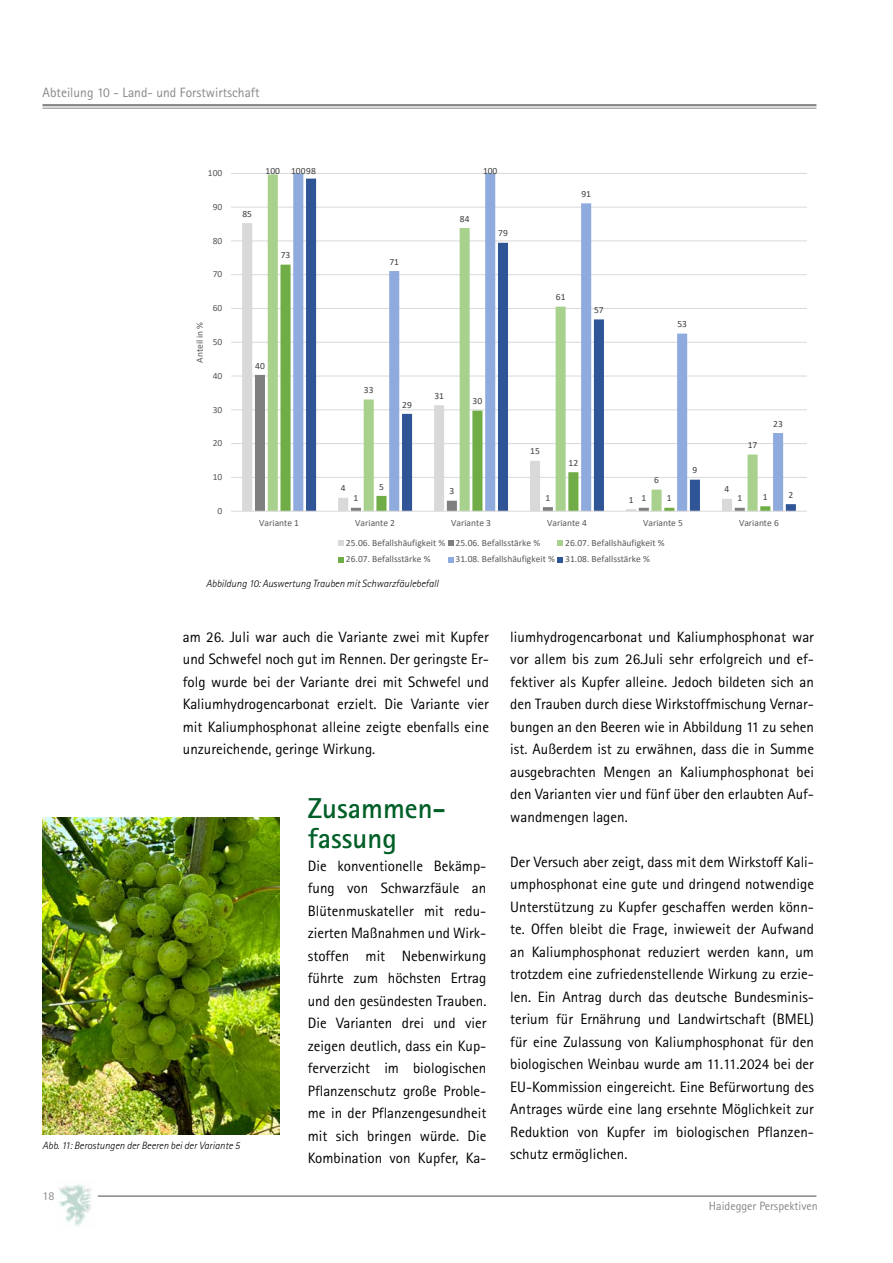
<style>
.page{position:relative;width:893px;height:1263px;background:#fff}
.page>*{position:absolute;margin:0;border:0;box-sizing:border-box;transform-origin:0 0}
.t1{font:700 28.8px/30px "Rotis Sans Serif";color:#005f27}
.t2{font:15px/22.5px "Rotis Sans Serif";color:#000;text-align:justify}
.t3{font:13.5px "Rotis Sans Serif";color:#878787}
.t4{font:12px "Rotis Sans Serif";color:#878787}
.t5{font:italic 300 10.5px "Rotis Sans Serif";color:#000}
.t6{font:9.45px "Calibri";color:#595959}
.t7{font:9.45px "Calibri";color:#404040}
</style>
<div class="page">
<hr style="left:43px;top:104px;width:773px;height:2px;background:#878787">
<hr style="left:43px;top:108px;width:773px;height:1px;background:#878787">
<hr style="left:98px;top:1195px;width:718px;height:2px;background:#878787">
<img style="left:59px;top:1184px;width:33px;height:42px">
<hr style="left:231px;top:477px;width:576px;height:1px;background:#d9d9d9">
<hr style="left:231px;top:443px;width:576px;height:1px;background:#d9d9d9">
<hr style="left:231px;top:409px;width:576px;height:1px;background:#d9d9d9">
<hr style="left:231px;top:376px;width:576px;height:1px;background:#d9d9d9">
<hr style="left:231px;top:342px;width:576px;height:1px;background:#d9d9d9">
<hr style="left:231px;top:308px;width:576px;height:1px;background:#d9d9d9">
<hr style="left:231px;top:274px;width:576px;height:1px;background:#d9d9d9">
<hr style="left:231px;top:241px;width:576px;height:1px;background:#d9d9d9">
<hr style="left:231px;top:207px;width:576px;height:1px;background:#d9d9d9">
<hr style="left:231px;top:173px;width:576px;height:1px;background:#d9d9d9">
<svg style="left:242px;top:223px;width:26px;height:288px;fill:#dedede"></svg>
<svg style="left:255px;top:375px;width:13px;height:136px;fill:#7f7f7f"></svg>
<svg style="left:268px;top:174px;width:25px;height:337px;fill:#a9d18e"></svg>
<svg style="left:280px;top:265px;width:13px;height:246px;fill:#70ad47"></svg>
<svg style="left:293px;top:173px;width:203px;height:338px;fill:#8faadc"></svg>
<svg style="left:306px;top:179px;width:490px;height:332px"></svg>
<hr style="left:231px;top:511px;width:576px;height:1px;background:#d9d9d9">
<svg style="left:338px;top:540px;width:6px;height:5px"></svg>
<svg style="left:448px;top:540px;width:5px;height:5px"></svg>
<svg style="left:558px;top:540px;width:5px;height:5px"></svg>
<svg style="left:338px;top:557px;width:6px;height:5px"></svg>
<svg style="left:448px;top:557px;width:5px;height:5px"></svg>
<svg style="left:558px;top:557px;width:5px;height:5px"></svg>
<img style="left:43px;top:817px;width:237px;height:317px">
<p class="t3" style="left:43px;top:84px;width:219px">Abteilung 10 - Land- und Forstwirtschaft</p>
<p class="t6" style="left:208px;top:166px;width:16px">100</p>
<p class="t6" style="left:213px;top:200px;width:11px">90</p>
<p class="t6" style="left:213px;top:234px;width:11px">80</p>
<p class="t6" style="left:213px;top:268px;width:11px">70</p>
<p class="t6" style="left:193px;top:363px;width:43px;rotate:-90deg">Anteil in %</p>
<p class="t6" style="left:213px;top:302px;width:11px">60</p>
<p class="t6" style="left:213px;top:335px;width:11px">50</p>
<p class="t6" style="left:213px;top:369px;width:11px">40</p>
<p class="t6" style="left:213px;top:403px;width:11px">30</p>
<p class="t6" style="left:213px;top:437px;width:11px">20</p>
<p class="t6" style="left:213px;top:470px;width:11px">10</p>
<p class="t6" style="left:218px;top:504px;width:6px">0</p>
<p class="t7" style="left:242px;top:207px;width:11px">85</p>
<p class="t7" style="left:265px;top:164px;width:16px">100</p>
<p class="t7" style="left:291px;top:164px;width:26px">10098</p>
<p class="t7" style="left:281px;top:249px;width:11px">73</p>
<p class="t7" style="left:255px;top:359px;width:11px">40</p>
<p class="t7" style="left:389px;top:255px;width:11px">71</p>
<p class="t7" style="left:483px;top:164px;width:16px">100</p>
<p class="t7" style="left:460px;top:212px;width:11px">84</p>
<p class="t7" style="left:498px;top:227px;width:11px">79</p>
<p class="t7" style="left:581px;top:187px;width:11px">91</p>
<p class="t7" style="left:556px;top:290px;width:11px">61</p>
<p class="t7" style="left:594px;top:303px;width:11px">57</p>
<p class="t7" style="left:677px;top:317px;width:11px">53</p>
<p class="t7" style="left:364px;top:383px;width:11px">33</p>
<p class="t7" style="left:402px;top:398px;width:11px">29</p>
<p class="t7" style="left:434px;top:389px;width:11px">31</p>
<p class="t7" style="left:473px;top:394px;width:11px">30</p>
<p class="t7" style="left:341px;top:482px;width:6px">4</p>
<p class="t7" style="left:354px;top:492px;width:6px">1</p>
<p class="t7" style="left:379px;top:480px;width:6px">5</p>
<p class="t7" style="left:449px;top:485px;width:6px">3</p>
<p class="t7" style="left:530px;top:445px;width:11px">15</p>
<p class="t7" style="left:569px;top:456px;width:11px">12</p>
<p class="t7" style="left:654px;top:473px;width:6px">6</p>
<p class="t7" style="left:692px;top:463px;width:6px">9</p>
<p class="t7" style="left:748px;top:438px;width:11px">17</p>
<p class="t7" style="left:773px;top:417px;width:11px">23</p>
<p class="t7" style="left:725px;top:483px;width:6px">4</p>
<p class="t7" style="left:667px;top:492px;width:6px">1</p>
<p class="t7" style="left:763px;top:490px;width:6px">1</p>
<p class="t7" style="left:545px;top:491px;width:6px">1</p>
<p class="t7" style="left:641px;top:492px;width:6px">1</p>
<p class="t7" style="left:737px;top:492px;width:6px">1</p>
<p class="t7" style="left:629px;top:493px;width:6px">1</p>
<p class="t7" style="left:788px;top:488px;width:6px">2</p>
<p class="t6" style="left:259px;top:517px;width:41px">Variante 1</p>
<p class="t6" style="left:355px;top:517px;width:41px">Variante 2</p>
<p class="t6" style="left:451px;top:517px;width:41px">Variante 3</p>
<p class="t6" style="left:547px;top:517px;width:41px">Variante 4</p>
<p class="t6" style="left:643px;top:517px;width:41px">Variante 5</p>
<p class="t6" style="left:739px;top:517px;width:41px">Variante 6</p>
<p class="t6" style="left:346px;top:536px;width:196px">25.06. Befallshäufigkeit % 25.06. Befallsstärke %</p>
<p class="t6" style="left:565px;top:536px;width:101px">26.07. Befallshäufigkeit %</p>
<p class="t6" style="left:346px;top:553px;width:86px">26.07. Befallsstärke %</p>
<p class="t6" style="left:456px;top:553px;width:196px">31.08. Befallshäufigkeit % 31.08. Befallsstärke %</p>
<p class="t5" style="left:206px;top:577px;width:234px">Abbildung 10: Auswertung Trauben mit Schwarzfäulebefall</p>
<p class="t2" style="left:183px;top:625px;width:308px">am 26. Juli war auch die Variante zwei mit Kupfer und Schwefel noch gut im Rennen. Der geringste Er&shy;folg wurde bei der Variante drei mit Schwefel und Kaliumhydrogencarbonat erzielt. Die Variante vier mit Kaliumphosphonat alleine zeigte ebenfalls eine unzureichende, geringe Wirkung.</p>
<p class="t5" style="left:43px;top:1140px;width:199px">Abb. 11: Berostungen der Beeren bei der Variante 5</p>
<p class="t4" style="left:43px;top:1189px;width:13px">18</p>
<h1 class="t1" style="left:308px;top:793px;width:140px">Zusammen&shy;fassung</h1>
<p class="t2" style="left:308px;top:854px;width:180px">Die konventionelle Bekämp&shy;fung von Schwarzfäule an Blütenmuskateller mit redu&shy;zierten Maßnahmen und Wirk&shy;stoffen mit Nebenwirkung führte zum höchsten Ertrag und den gesündesten Trauben.<br>Die Varianten drei und vier zeigen deutlich, dass ein Kup&shy;ferverzicht im biologischen Pflanzenschutz große Proble&shy;me in der Pflanzengesundheit mit sich bringen würde. Die Kombination von Kupfer, Ka-</p>
<p class="t2" style="left:510px;top:625px;width:305px">liumhydrogencarbonat und Kaliumphosphonat war vor allem bis zum 26.Juli sehr erfolgreich und ef&shy;fektiver als Kupfer alleine. Jedoch bildeten sich an den Trauben durch diese Wirkstoffmischung Vernar&shy;bungen an den Beeren wie in Abbildung 11 zu sehen ist. Außerdem ist zu erwähnen, dass die in Summe ausgebrachten Mengen an Kaliumphosphonat bei den Varianten vier und fünf über den erlaubten Auf&shy;wandmengen lagen.</p>
<p class="t2" style="left:510px;top:850px;width:305px">Der Versuch aber zeigt, dass mit dem Wirkstoff Kali&shy;umphosphonat eine gute und dringend notwendige Unterstützung zu Kupfer geschaffen werden könn&shy;te. Offen bleibt die Frage, inwieweit der Aufwand an Kaliumphosphonat reduziert werden kann, um trotzdem eine zufriedenstellende Wirkung zu erzie&shy;len. Ein Antrag durch das deutsche Bundesminis&shy;terium für Ernährung und Landwirtschaft (BMEL) für eine Zulassung von Kaliumphosphonat für den biologischen Weinbau wurde am 11.11.2024 bei der EU-Kommission eingereicht. Eine Befürwortung des Antrages würde eine lang ersehnte Möglichkeit zur Reduktion von Kupfer im biologischen Pflanzen&shy;schutz ermöglichen.</p>
<p class="t4" style="left:709px;top:1198px;width:111px">Haidegger Perspektiven</p>
</div>
